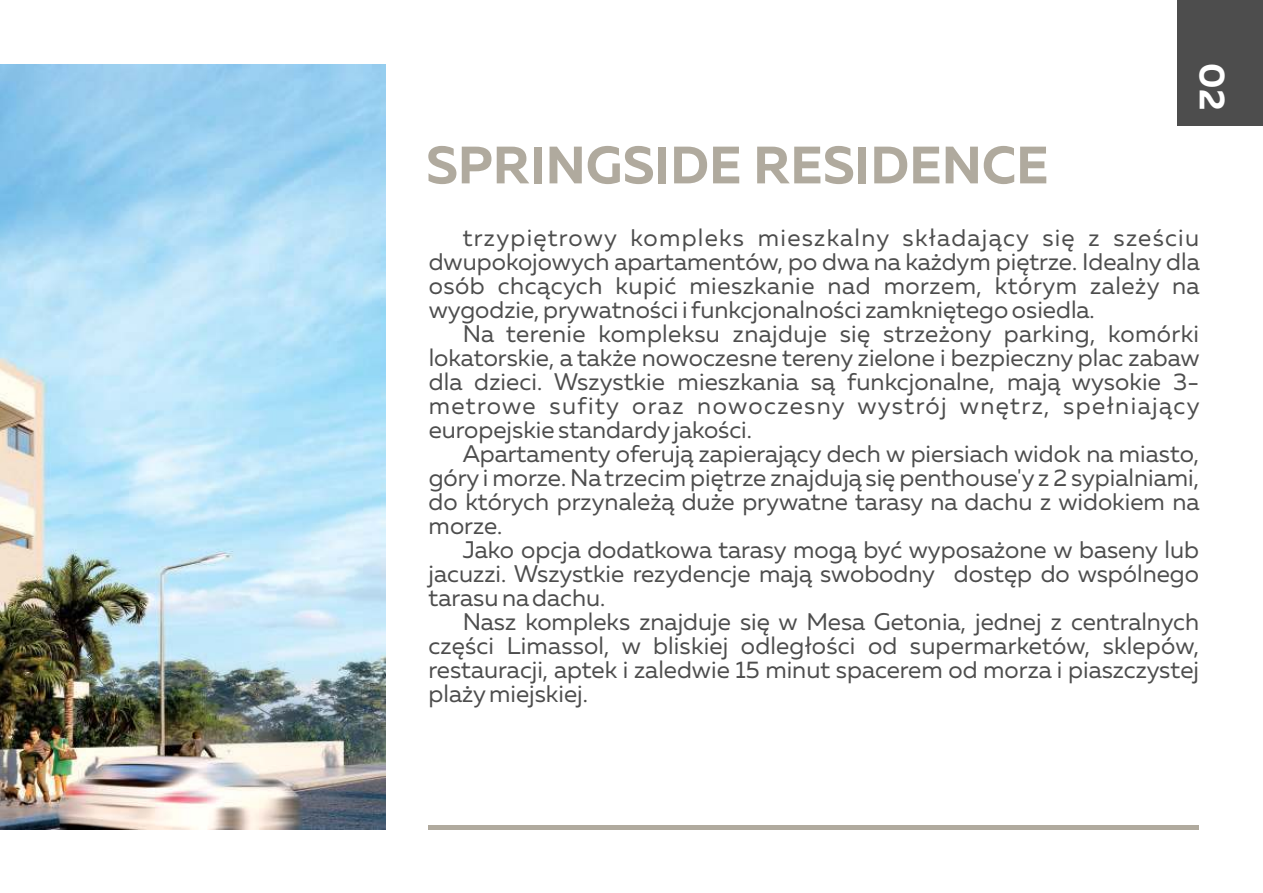
<style>
.page{position:relative;width:1263px;height:893px;background:#fff}
.page>*{position:absolute;margin:0;border:0;box-sizing:border-box;transform-origin:0 0}
.t1{font:700 52.5px "Muller";color:#b0aa9e}
.t2{font:700 36px "Muller";color:#fff}
.t3{font:24px/24px "Muller";color:#4d4d4d;text-align:justify}
</style>
<div class="page">
<img style="left:0;top:64px;width:386px;height:765px">
<div style="left:1178px;top:0;width:85px;height:126px;background:#4d4d4d"></div>
<hr style="left:428px;top:825px;width:771px;height:4px;background:#b0aa9e">
<h1 class="t1" style="left:426px;top:132px;width:624px">SPRINGSIDE RESIDENCE</h1>
<h2 class="t2" style="left:1235px;top:63px;width:48px;rotate:90deg">02</h2>
<p class="t3" style="left:429px;top:225px;width:772px;text-indent:34px">trzypiętrowy kompleks mieszkalny składający się z sześciu dwupokojowych apartamentów, po dwa na każdym piętrze. Idealny dla osób chcących kupić mieszkanie nad morzem, którym zależy na wygodzie, prywatności i funkcjonalności zamkniętego osiedla.</p>
<p class="t3" style="left:429px;top:321px;width:772px;text-indent:34px">Na terenie kompleksu znajduje się strzeżony parking, komórki lokatorskie, a także nowoczesne tereny zielone i bezpieczny plac zabaw dla dzieci. Wszystkie mieszkania są funkcjonalne, mają wysokie 3- metrowe sufity oraz nowoczesny wystrój wnętrz, spełniający europejskie standardy jakości.</p>
<p class="t3" style="left:429px;top:441px;width:772px;text-indent:34px">Apartamenty oferują zapierający dech w piersiach widok na miasto, góry i morze. Na trzecim piętrze znajdują się penthouse'y z 2 sypialniami, do których przynależą duże prywatne tarasy na dachu z widokiem na morze.</p>
<p class="t3" style="left:429px;top:537px;width:772px;text-indent:34px">Jako opcja dodatkowa tarasy mogą być wyposażone w baseny lub jacuzzi. Wszystkie rezydencje mają swobodny dostęp do wspólnego tarasu na dachu.</p>
<p class="t3" style="left:429px;top:609px;width:772px;text-indent:34px">Nasz kompleks znajduje się w Mesa Getonia, jednej z centralnych części Limassol, w bliskiej odległości od supermarketów, sklepów, restauracji, aptek i zaledwie 15 minut spacerem od morza i piaszczystej plaży miejskiej.</p>
</div>
